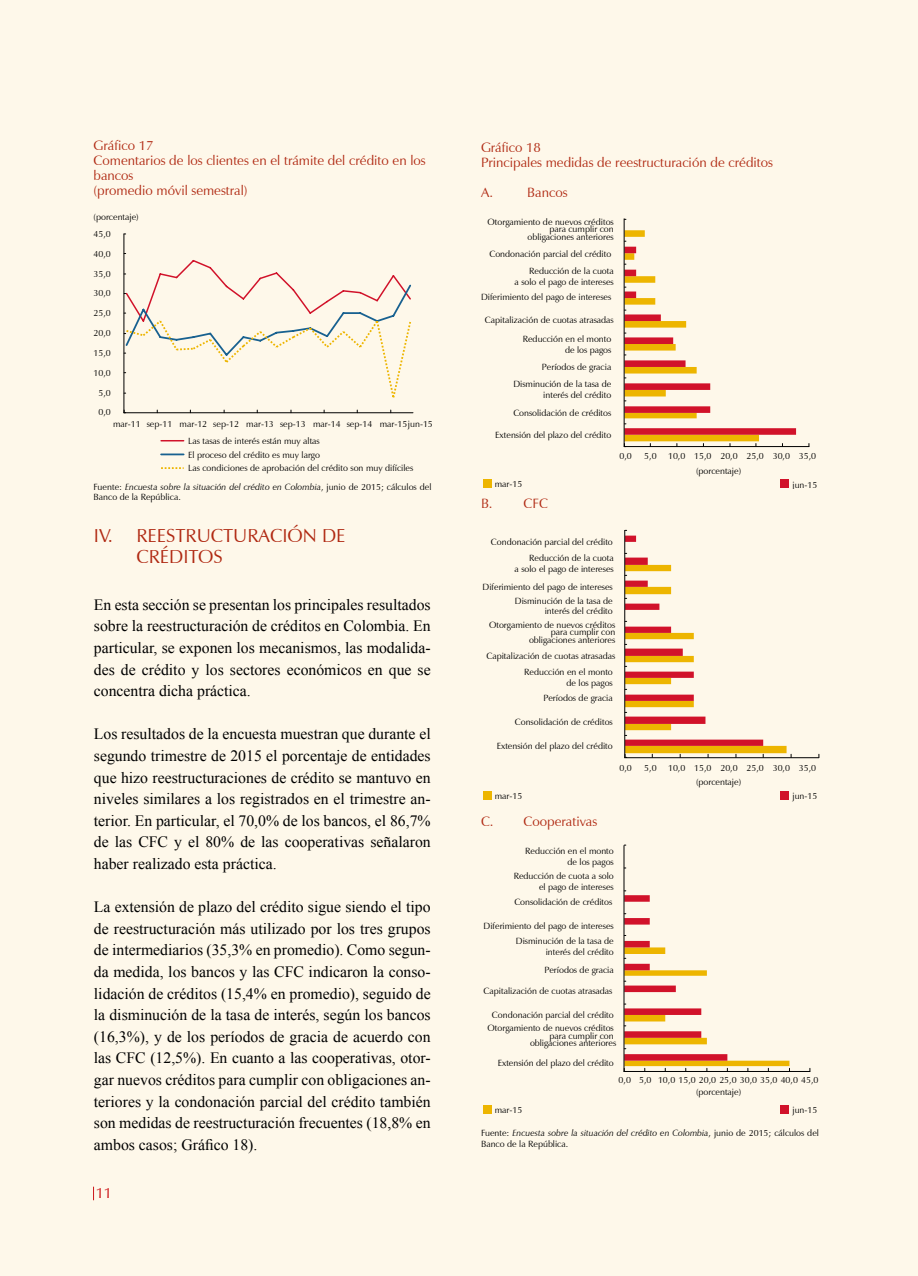
<style>
.page{position:relative;width:918px;height:1276px;background:#fff}
.page>*{position:absolute;margin:0;border:0;box-sizing:border-box;transform-origin:0 0}
.t1{font:18.75px/21.6px "Zapf Humanist 601 BT";color:#b02912}
.t2{font:15.75px/21.6px "Times New Roman";color:#000;text-align:justify}
.t3{font:15px "Zapf Humanist 601 BT";color:#cd171a}
.t4{font:13.5px/15px "Zapf Humanist 601 BT";color:#b02912}
.t5{font:9px/10.8px "Zapf Humanist 601 BT";color:#000;text-align:right}
.s1{font-style:italic}
</style>
<div class="page">
<div style="left:0;top:0;width:917px;height:1276px;background:#fef8ea"></div>
<svg style="left:93px;top:1186px;width:1px;height:14px"></svg>
<svg style="left:161px;top:440px;width:23px;height:1px"></svg>
<hr style="left:161px;top:453px;width:23px;height:2px;background:#186190">
<svg style="left:161px;top:467px;width:23px;height:2px"></svg>
<hr style="left:124px;top:234px;width:1px;height:179px;background:#000">
<hr style="left:124px;top:412px;width:289px;height:1px;background:#000">
<svg style="left:124px;top:253px;width:287px;height:146px"></svg>
<div style="left:780px;top:479px;width:9px;height:9px;background:#d1122a"></div>
<div style="left:483px;top:479px;width:9px;height:9px;background:#edb500"></div>
<hr style="left:624px;top:446px;width:185px;height:1px;background:#000">
<hr style="left:624px;top:219px;width:1px;height:227px;background:#000">
<svg style="left:624px;top:230px;width:172px;height:217px"></svg>
<hr style="left:625px;top:757px;width:194px;height:1px;background:#000">
<hr style="left:624px;top:530px;width:1px;height:227px;background:#000">
<svg style="left:625px;top:530px;width:167px;height:228px"></svg>
<div style="left:780px;top:791px;width:9px;height:8px;background:#d1122a"></div>
<div style="left:483px;top:791px;width:9px;height:8px;background:#edb500"></div>
<hr style="left:624px;top:1071px;width:186px;height:1px;background:#000">
<hr style="left:624px;top:845px;width:1px;height:226px;background:#000">
<svg style="left:624px;top:890px;width:166px;height:181px"></svg>
<div style="left:780px;top:1105px;width:9px;height:8px;background:#d1122a"></div>
<div style="left:483px;top:1105px;width:9px;height:8px;background:#edb500"></div>
<h3 class="t4" style="left:94px;top:138px;width:334px">Gráfico 17<br>Comentarios de los clientes en el trámite del crédito en los bancos<br>(promedio móvil semestral)</h3>
<p class="t5" style="left:94px;top:211px;width:47px">(porcentaje)</p>
<p class="t5" style="left:94px;top:228px;width:19px">45,0</p>
<p class="t5" style="left:94px;top:248px;width:19px">40,0</p>
<p class="t5" style="left:94px;top:268px;width:19px">35,0</p>
<p class="t5" style="left:94px;top:288px;width:19px">30,0</p>
<p class="t5" style="left:94px;top:308px;width:19px">25,0</p>
<p class="t5" style="left:94px;top:327px;width:19px">20,0</p>
<p class="t5" style="left:94px;top:347px;width:19px">15,0</p>
<p class="t5" style="left:94px;top:367px;width:19px">10,0</p>
<p class="t5" style="left:99px;top:387px;width:14px">5,0</p>
<p class="t5" style="left:99px;top:407px;width:14px">0,0</p>
<p class="t5" style="left:113px;top:418px;width:321px">mar-11 sep-11 mar-12 sep-12 mar-13 sep-13 mar-14 sep-14 mar-15 jun-15</p>
<p class="t5" style="left:188px;top:434px;width:227px;line-height:13.6px;text-align:left">Las tasas de interés están muy altas<br>El proceso del crédito es muy largo<br>Las condiciones de aprobación del crédito son muy difíciles</p>
<p class="t5" style="left:94px;top:481px;width:339px;text-align:left">Fuente: <span class="s1">Encuesta sobre la situación del crédito en Colombia</span>, junio de 2015; cálculos del<br>Banco de la República.</p>
<h1 class="t1" style="left:136px;top:524px;width:211px;text-indent:-43px">IV. REESTRUCTURACIÓN DE<br>CRÉDITOS</h1>
<p class="t2" style="left:94px;top:593px;width:338px">En esta sección se presentan los principales resultados sobre la reestructuración de créditos en Colombia. En particular, se exponen los mecanismos, las modalida&shy;des de crédito y los sectores económicos en que se concentra dicha práctica.</p>
<p class="t2" style="left:94px;top:723px;width:338px">Los resultados de la encuesta muestran que durante el segundo trimestre de 2015 el porcentaje de entidades que hizo reestructuraciones de crédito se mantuvo en niveles similares a los registrados en el trimestre an&shy;terior. En particular, el 70,0% de los bancos, el 86,7% de las CFC y el 80% de las cooperativas señalaron haber realizado esta práctica.</p>
<p class="t2" style="left:94px;top:896px;width:338px">La extensión de plazo del crédito sigue siendo el tipo de reestructuración más utilizado por los tres grupos de intermediarios (35,3% en promedio). Como segun&shy;da medida, los bancos y las CFC indicaron la conso&shy;lidación de créditos (15,4% en promedio), seguido de la disminución de la tasa de interés, según los bancos (16,3%), y de los períodos de gracia de acuerdo con las CFC (12,5%). En cuanto a las cooperativas, otor&shy;gar nuevos créditos para cumplir con obligaciones an&shy;teriores y la condonación parcial del crédito también son medidas de reestructuración frecuentes (18,8% en ambos casos; Gráfico 18).</p>
<h3 class="t3" style="left:96px;top:1184px;width:18px">11</h3>
<h3 class="t4" style="left:481px;top:140px;width:294px">Gráfico 18<br>Principales medidas de reestructuración de créditos</h3>
<h3 class="t4" style="left:481px;top:185px;width:14px">A.</h3>
<h3 class="t4" style="left:527px;top:185px;width:42px">Bancos</h3>
<p class="t5" style="left:488px;top:218px;width:128px;line-height:7.5px">Otorgamiento de nuevos créditos para cumplir con<br>obligaciones anteriores</p>
<p class="t5" style="left:489px;top:248px;width:123px">Condonación parcial del crédito</p>
<p class="t5" style="left:515px;top:266px;width:101px">Reducción de la cuota<br>a solo el pago de intereses</p>
<p class="t5" style="left:481px;top:292px;width:132px">Diferimiento del pago de intereses</p>
<p class="t5" style="left:485px;top:314px;width:130px">Capitalización de cuotas atrasadas</p>
<p class="t5" style="left:523px;top:334px;width:90px">Reducción en el monto de los pagos</p>
<p class="t5" style="left:513px;top:378px;width:99px">Disminución de la tasa de interés del crédito</p>
<p class="t5" style="left:542px;top:362px;width:71px">Períodos de gracia</p>
<p class="t5" style="left:513px;top:407px;width:99px">Consolidación de créditos</p>
<p class="t5" style="left:495px;top:429px;width:118px">Extensión del plazo del crédito</p>
<p class="t5" style="left:620px;top:451px;width:14px">0,0</p>
<p class="t5" style="left:644px;top:451px;width:14px">5,0</p>
<p class="t5" style="left:668px;top:451px;width:150px">10,0 15,0 20,0 25,0 30,0 35,0</p>
<p class="t5" style="left:696px;top:465px;width:47px">(porcentaje)</p>
<p class="t5" style="left:495px;top:479px;width:29px">mar-15</p>
<p class="t5" style="left:792px;top:479px;width:26px">jun-15</p>
<h3 class="t4" style="left:481px;top:496px;width:68px">B. CFC</h3>
<p class="t5" style="left:491px;top:537px;width:123px">Condonación parcial del crédito</p>
<p class="t5" style="left:515px;top:553px;width:101px">Reducción de la cuota<br>a solo el pago de intereses</p>
<p class="t5" style="left:483px;top:581px;width:132px">Diferimiento del pago de intereses</p>
<p class="t5" style="left:515px;top:595px;width:99px">Disminución de la tasa de interés del crédito</p>
<p class="t5" style="left:489px;top:621px;width:128px;line-height:7.5px">Otorgamiento de nuevos créditos para cumplir con<br>obligaciones anteriores</p>
<p class="t5" style="left:486px;top:650px;width:130px">Capitalización de cuotas atrasadas</p>
<p class="t5" style="left:524px;top:666px;width:90px">Reducción en el monto de los pagos</p>
<p class="t5" style="left:543px;top:693px;width:71px">Períodos de gracia</p>
<p class="t5" style="left:515px;top:716px;width:99px">Consolidación de créditos</p>
<p class="t5" style="left:497px;top:741px;width:118px">Extensión del plazo del crédito</p>
<p class="t5" style="left:620px;top:762px;width:14px">0,0</p>
<p class="t5" style="left:644px;top:762px;width:14px">5,0</p>
<p class="t5" style="left:668px;top:762px;width:150px">10,0 15,0 20,0 25,0 30,0 35,0</p>
<p class="t5" style="left:696px;top:777px;width:47px">(porcentaje)</p>
<p class="t5" style="left:495px;top:790px;width:29px">mar-15</p>
<p class="t5" style="left:792px;top:791px;width:26px">jun-15</p>
<h3 class="t4" style="left:481px;top:814px;width:118px">C. Cooperativas</h3>
<p class="t5" style="left:525px;top:846px;width:90px">Reducción en el monto de los pagos</p>
<p class="t5" style="left:514px;top:870px;width:102px">Reducción de cuota a solo el pago de intereses</p>
<p class="t5" style="left:514px;top:896px;width:99px">Consolidación de créditos</p>
<p class="t5" style="left:484px;top:920px;width:132px">Diferimiento del pago de intereses</p>
<p class="t5" style="left:516px;top:935px;width:99px">Disminución de la tasa de interés del crédito</p>
<p class="t5" style="left:544px;top:964px;width:71px">Períodos de gracia</p>
<p class="t5" style="left:484px;top:985px;width:130px">Capitalización de cuotas atrasadas</p>
<p class="t5" style="left:492px;top:1009px;width:123px">Condonación parcial del crédito</p>
<p class="t5" style="left:488px;top:1024px;width:130px;line-height:7.5px">Otorgamiento de nuevos créditos para cumplir con<br>obligaciones anteriores</p>
<p class="t5" style="left:498px;top:1057px;width:118px">Extensión del plazo del crédito</p>
<p class="t5" style="left:619px;top:1074px;width:201px">0,0 5,0 10,0 15,0 20,0 25,0 30,0 35,0 40,0 45,0</p>
<p class="t5" style="left:696px;top:1086px;width:47px">(porcentaje)</p>
<p class="t5" style="left:495px;top:1104px;width:29px">mar-15</p>
<p class="t5" style="left:792px;top:1105px;width:26px">jun-15</p>
<p class="t5" style="left:481px;top:1128px;width:339px;text-align:left">Fuente: <span class="s1">Encuesta sobre la situación del crédito en Colombia</span>, junio de 2015; cálculos del<br>Banco de la República.</p>
</div>
